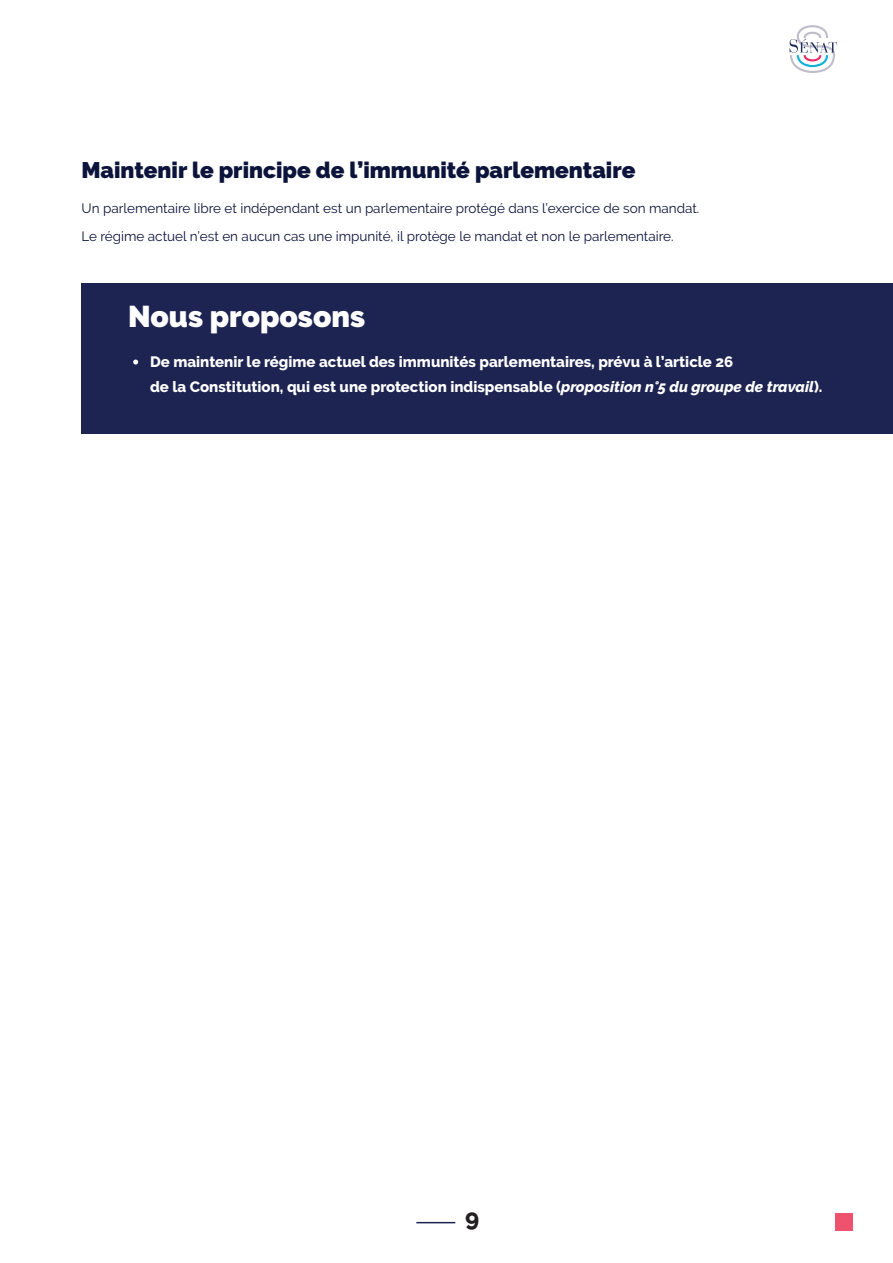
<style>
.page{position:relative;width:893px;height:1263px;background:#fff}
.page>*{position:absolute;margin:0;border:0;box-sizing:border-box;transform-origin:0 0}
.t1{font:900 30px "Raleway";color:#fff}
.t2{font:800 24px "Raleway";color:#231f20}
.t3{font:900 22.5px "Raleway";color:#0c143b}
.t4{font:800 15px/25.5px "Raleway";color:#fff}
.t5{font:13.5px/28.5px "Raleway";color:#0c143b}
.s1{font-style:italic}
</style>
<div class="page">
<div style="left:81px;top:283px;width:812px;height:150px;background:#1d2452"></div>
<svg style="left:790px;top:25px;width:47px;height:48px"></svg>
<div style="left:835px;top:1213px;width:18px;height:18px;background:#ef526d"></div>
<svg style="left:133px;top:360px;width:5px;height:5px"></svg>
<hr style="left:416px;top:1222px;width:39px;height:1px;background:#1d2452">
<h3 class="t3" style="left:82px;top:157px;width:555px">Maintenir le principe de l’immunité parlementaire</h3>
<p class="t5" style="left:82px;top:194px;width:619px">Un parlementaire libre et indépendant est un parlementaire protégé dans l’exercice de son mandat.<br>Le régime actuel n’est en aucun cas une impunité, il protège le mandat et non le parlementaire.</p>
<h1 class="t1" style="left:128px;top:299px;width:238px">Nous proposons</h1>
<p class="t4" style="left:150px;top:349px;width:674px">De maintenir le régime actuel des immunités parlementaires, prévu à l’article 26<br>de la Constitution, qui est une protection indispensable (<span class="s1">proposition n°5 du groupe de travail</span>).</p>
<h2 class="t2" style="left:465px;top:1204px;width:16px">9</h2>
</div>
